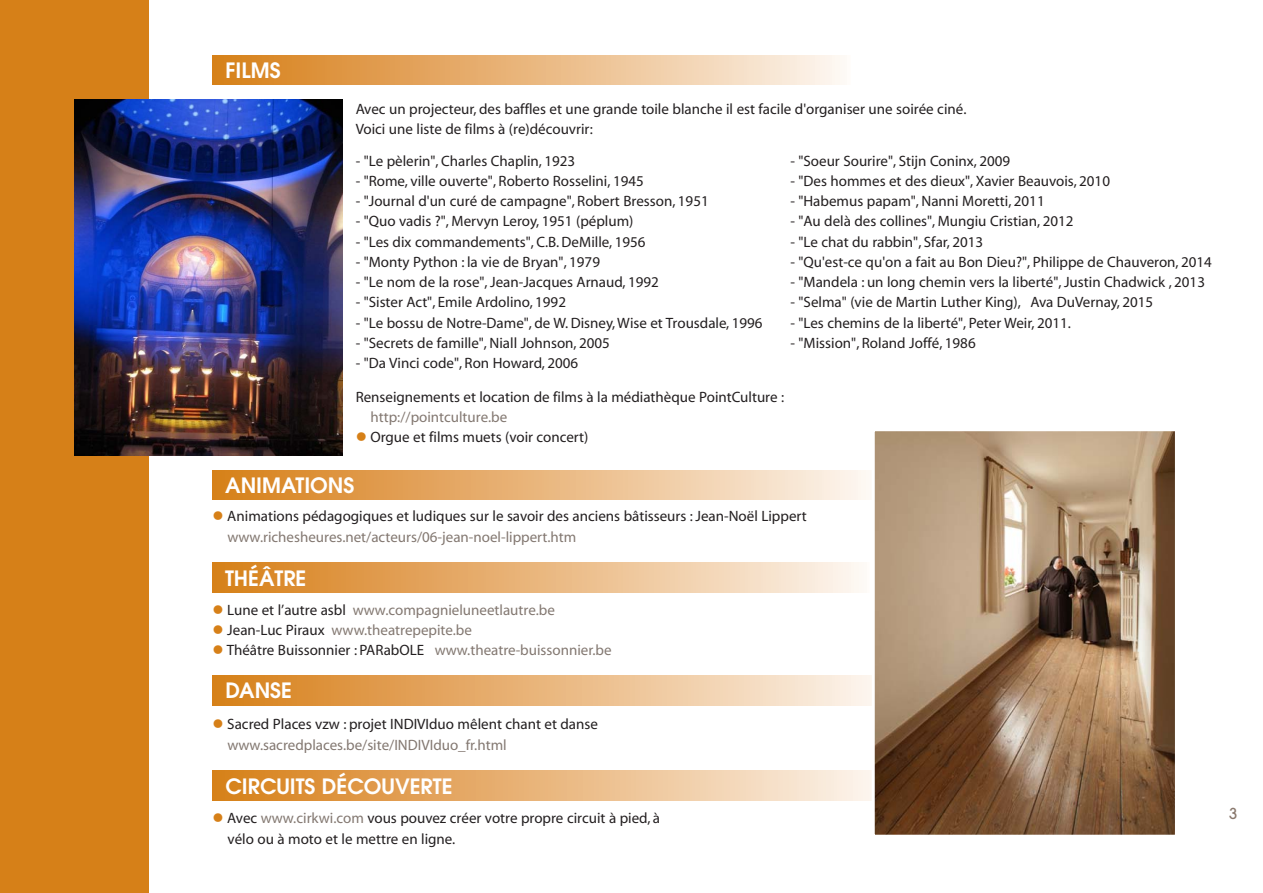
<style>
.page{position:relative;width:1263px;height:893px;background:#fff}
.page>*{position:absolute;margin:0;border:0;box-sizing:border-box;transform-origin:0 0}
.t1{font:600 21px "Avant Garde";color:#fff}
.t2{font:15px/20.2px "Myriad";color:#231f20}
.t3{font:15px "Myriad";color:#837871}
.t4{font:500 15px "Avant Garde";color:#8a796e}
.s1{color:#d68018}
.s2{color:#837871}
.s3{color:#231f20}
</style>
<div class="page">
<div style="left:213px;top:470px;width:664px;height:30px;background:linear-gradient(to right,#d67d15,#fdf5ee)"></div>
<div style="left:0;top:0;width:149px;height:893px;background:#d68018"></div>
<div style="left:213px;top:55px;width:637px;height:30px;background:linear-gradient(to right,#d67d15,#fdf5ee)"></div>
<div style="left:213px;top:771px;width:678px;height:29px;background:linear-gradient(to right,#d67d16,#fdf4ed)"></div>
<img style="left:74px;top:99px;width:268px;height:357px">
<div style="left:213px;top:675px;width:676px;height:30px;background:linear-gradient(to right,#d67d16,#fdf4ed)"></div>
<div style="left:213px;top:563px;width:657px;height:30px;background:linear-gradient(to right,#d67d15,#fdf5ef)"></div>
<img style="left:876px;top:432px;width:298px;height:402px">
<div style="left:872px;top:428px;width:306px;height:410px;border:3px solid #fff"></div>
<h1 class="t1" style="left:226px;top:63px;width:57px">FILMS</h1>
<p class="t2" style="left:356px;top:100px;width:612px">Avec un projecteur, des baffles et une grande toile blanche il est facile d'organiser une soirée ciné.<br>Voici une liste de films à (re)découvrir:</p>
<p class="t2" style="left:356px;top:152px;width:221px">- "Le pèlerin", Charles Chaplin, 1923</p>
<p class="t2" style="left:356px;top:172px;width:290px">- "Rome, ville ouverte", Roberto Rosselini, 1945</p>
<p class="t2" style="left:356px;top:192px;width:355px">- "Journal d'un curé de campagne", Robert Bresson, 1951</p>
<p class="t2" style="left:356px;top:212px;width:279px">- "Quo vadis ?", Mervyn Leroy, 1951 (péplum)</p>
<p class="t2" style="left:356px;top:233px;width:291px">- "Les dix commandements", C.B. DeMille, 1956</p>
<p class="t2" style="left:356px;top:253px;width:246px">- "Monty Python : la vie de Bryan", 1979</p>
<p class="t2" style="left:356px;top:273px;width:305px">- "Le nom de la rose", Jean-Jacques Arnaud, 1992</p>
<p class="t2" style="left:356px;top:293px;width:212px">- "Sister Act", Emile Ardolino, 1992</p>
<p class="t2" style="left:356px;top:314px;width:408px">- "Le bossu de Notre-Dame", de W. Disney, Wise et Trousdale, 1996</p>
<p class="t2" style="left:356px;top:334px;width:256px">- "Secrets de famille", Niall Johnson, 2005</p>
<p class="t2" style="left:356px;top:354px;width:224px">- "Da Vinci code", Ron Howard, 2006</p>
<p class="t2" style="left:790px;top:152px;width:221px">- "Soeur Sourire", Stijn Coninx, 2009</p>
<p class="t2" style="left:790px;top:172px;width:321px">- "Des hommes et des dieux", Xavier Beauvois, 2010</p>
<p class="t2" style="left:790px;top:192px;width:256px">- "Habemus papam", Nanni Moretti, 2011</p>
<p class="t2" style="left:790px;top:212px;width:285px">- "Au delà des collines", Mungiu Cristian, 2012</p>
<p class="t2" style="left:790px;top:233px;width:194px">- "Le chat du rabbin", Sfar, 2013</p>
<p class="t2" style="left:790px;top:253px;width:423px">- "Qu'est-ce qu'on a fait au Bon Dieu?", Philippe de Chauveron, 2014</p>
<p class="t2" style="left:790px;top:273px;width:416px">- "Mandela : un long chemin vers la liberté", Justin Chadwick , 2013</p>
<p class="t2" style="left:790px;top:293px;width:364px">- "Selma" (vie de Martin Luther King), Ava DuVernay, 2015</p>
<p class="t2" style="left:790px;top:314px;width:282px">- "Les chemins de la liberté", Peter Weir, 2011.</p>
<p class="t2" style="left:790px;top:334px;width:187px">- "Mission", Roland Joffé, 1986</p>
<p class="t2" style="left:356px;top:388px;width:430px">Renseignements et location de films à la médiathèque PointCulture :</p>
<p class="t3" style="left:371px;top:411px;width:138px">http://pointculture.be</p>
<p class="t2" style="left:356px;top:428px;width:234px"><span class="s1">●</span> Orgue et films muets (voir concert)</p>
<h1 class="t1" style="left:225px;top:478px;width:131px">ANIMATIONS</h1>
<p class="t2" style="left:227px;top:507px;width:581px;text-indent:-15px"><span class="s1">●</span> Animations pédagogiques et ludiques sur le savoir des anciens bâtisseurs : Jean-Noël Lippert <span class="s2">www.richesheures.net/acteurs/06-jean-noel-lippert.htm</span></p>
<h1 class="t1" style="left:225px;top:570px;width:83px">THÉÂTRE</h1>
<p class="t3" style="left:213px;top:604px;width:344px"><span class="s1">●</span> <span class="s3">Lune et l’autre asbl</span> www.compagnieluneetlautre.be</p>
<p class="t3" style="left:213px;top:624px;width:261px"><span class="s1">●</span> <span class="s3">Jean-Luc Piraux</span> www.theatrepepite.be</p>
<p class="t2" style="left:213px;top:641px;width:401px"><span class="s1">●</span> Théâtre Buissonnier : PARabOLE <span class="s2">www.theatre-buissonnier.be</span></p>
<h1 class="t1" style="left:226px;top:683px;width:68px">DANSE</h1>
<p class="t2" style="left:227px;top:715px;width:372px;text-indent:-15px"><span class="s1">●</span> Sacred Places vzw : projet INDIVIduo mêlent chant et danse <span class="s2">www.sacredplaces.be/site/INDIVIduo_fr.html</span></p>
<h1 class="t1" style="left:226px;top:778px;width:229px">CIRCUITS DÉCOUVERTE</h1>
<p class="t2" style="left:227px;top:809px;width:434px;text-indent:-15px"><span class="s1">●</span> Avec <span class="s2">www.cirkwi.com</span> vous pouvez créer votre propre circuit à pied, à vélo ou à moto et le mettre en ligne.</p>
<p class="t4" style="left:1229px;top:808px;width:10px">3</p>
</div>
